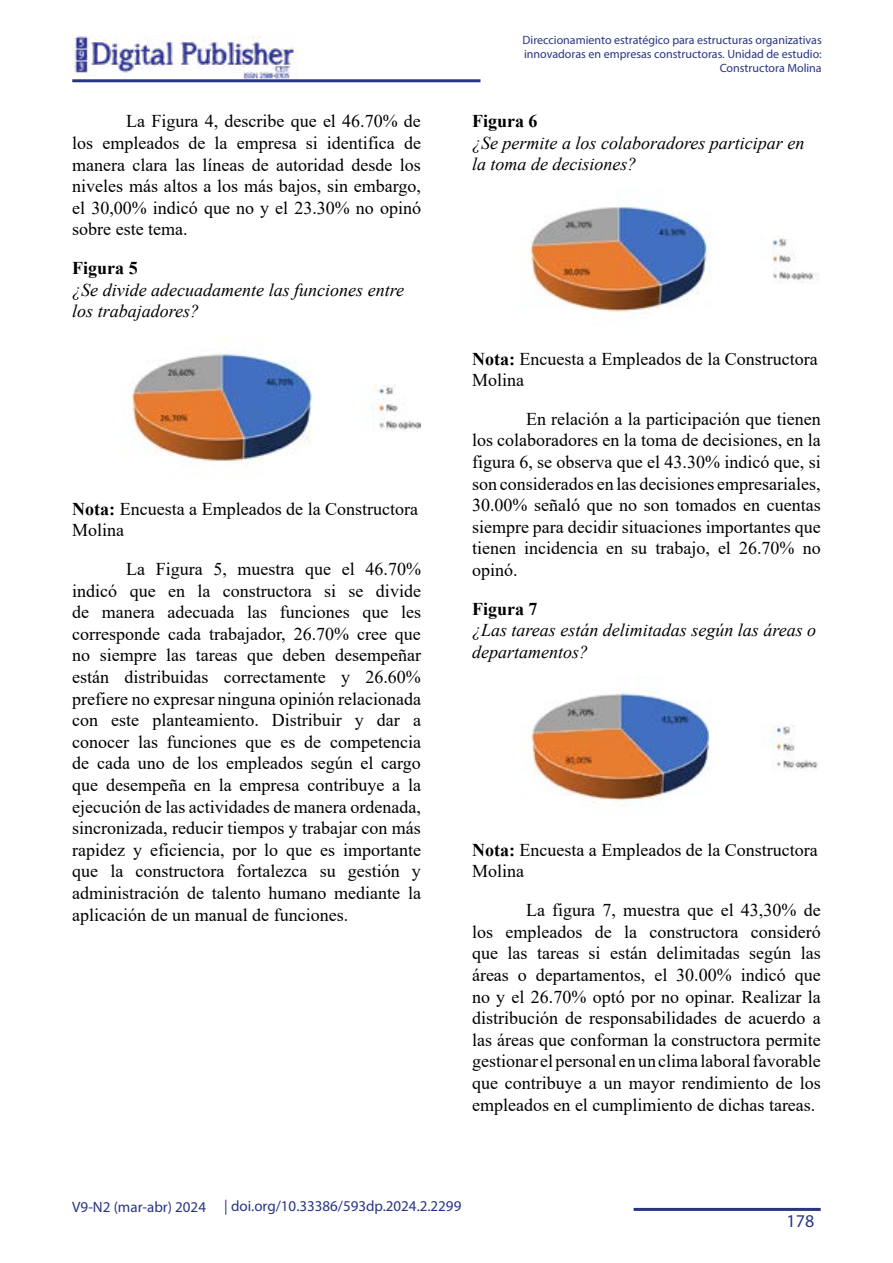
<style>
.page{position:relative;width:893px;height:1263px;background:#fff}
.page>*{position:absolute;margin:0;border:0;box-sizing:border-box;transform-origin:0 0}
.t1{font:18px/21.6px "Times New Roman";color:#000;text-align:justify}
.t2{font:italic 18px/21.6px "Times New Roman";color:#000}
.t3{font:700 18px "Times New Roman";color:#000}
.t4{font:18px "Myriad Pro";color:#283583}
.t5{font:15px "Myriad Pro";color:#283583}
.t6{font:12px/14.4px "Myriad Pro";color:#283583;text-align:right}
.s1{font-weight:700}
</style>
<div class="page">
<hr style="left:72px;top:79px;width:408px;height:3px;background:#283583">
<img style="left:74px;top:36px;width:221px;height:43px">
<hr style="left:634px;top:1208px;width:187px;height:3px;background:#283583">
<img style="left:130px;top:337px;width:291px;height:126px">
<img style="left:521px;top:203px;width:298px;height:116px">
<img style="left:526px;top:691px;width:293px;height:116px">
<p class="t1" style="left:72px;top:110px;width:350px;text-indent:54px">La Figura 4, describe que el 46.70% de los empleados de la empresa si identifica de manera clara las líneas de autoridad desde los niveles más altos a los más bajos, sin embargo, el 30,00% indicó que no y el 23.30% no opinó sobre este tema.</p>
<p class="t3" style="left:72px;top:255px;width:67px">Figura 5</p>
<p class="t2" style="left:72px;top:278px;width:333px">¿Se divide adecuadamente las funciones entre los trabajadores?</p>
<p class="t1" style="left:72px;top:497px;width:347px"><span class="s1">Nota:</span> Encuesta a Empleados de la Constructora<br>Molina</p>
<p class="t1" style="left:72px;top:558px;width:350px;text-indent:54px">La Figura 5, muestra que el 46.70% indicó que en la constructora si se divide de manera adecuada las funciones que les corresponde cada trabajador, 26.70% cree que no siempre las tareas que deben desempeñar están distribuidas correctamente y 26.60% prefiere no expresar ninguna opinión relacionada con este planteamiento. Distribuir y dar a conocer las funciones que es de competencia de cada uno de los empleados según el cargo que desempeña en la empresa contribuye a la ejecución de las actividades de manera ordenada, sincronizada, reducir tiempos y trabajar con más rapidez y eficiencia, por lo que es importante que la constructora fortalezca su gestión y administración de talento humano mediante la aplicación de un manual de funciones.</p>
<p class="t6" style="left:523px;top:32px;width:301px">Direccionamiento estratégico para estructuras organizativas innovadoras en empresas constructoras. Unidad de estudio:<br>Constructora Molina</p>
<p class="t3" style="left:472px;top:108px;width:67px">Figura 6</p>
<p class="t2" style="left:472px;top:131px;width:334px">¿Se permite a los colaboradores participar en la toma de decisiones?</p>
<p class="t1" style="left:472px;top:347px;width:347px"><span class="s1">Nota:</span> Encuesta a Empleados de la Constructora<br>Molina</p>
<p class="t1" style="left:472px;top:407px;width:350px;text-indent:54px">En relación a la participación que tienen los colaboradores en la toma de decisiones, en la figura 6, se observa que el 43.30% indicó que, si son considerados en las decisiones empresariales, 30.00% señaló que no son tomados en cuentas siempre para decidir situaciones importantes que tienen incidencia en su trabajo, el 26.70% no opinó.</p>
<p class="t3" style="left:472px;top:595px;width:67px">Figura 7</p>
<p class="t2" style="left:472px;top:619px;width:346px">¿Las tareas están delimitadas según las áreas o departamentos?</p>
<p class="t1" style="left:472px;top:838px;width:347px"><span class="s1">Nota:</span> Encuesta a Empleados de la Constructora<br>Molina</p>
<p class="t1" style="left:472px;top:899px;width:350px;text-indent:54px">La figura 7, muestra que el 43,30% de los empleados de la constructora consideró que las tareas si están delimitadas según las áreas o departamentos, el 30.00% indicó que no y el 26.70% optó por no opinar. Realizar la distribución de responsabilidades de acuerdo a las áreas que conforman la constructora permite gestionar el personal en un clima laboral favorable que contribuye a un mayor rendimiento de los empleados en el cumplimiento de dichas tareas.</p>
<p class="t5" style="left:72px;top:1197px;width:135px">V9-N2 (mar-abr) 2024</p>
<p class="t5" style="left:224px;top:1197px;width:239px">| doi.org/10.33386/593dp.2024.2.2299</p>
<p class="t4" style="left:787px;top:1209px;width:29px">178</p>
</div>
